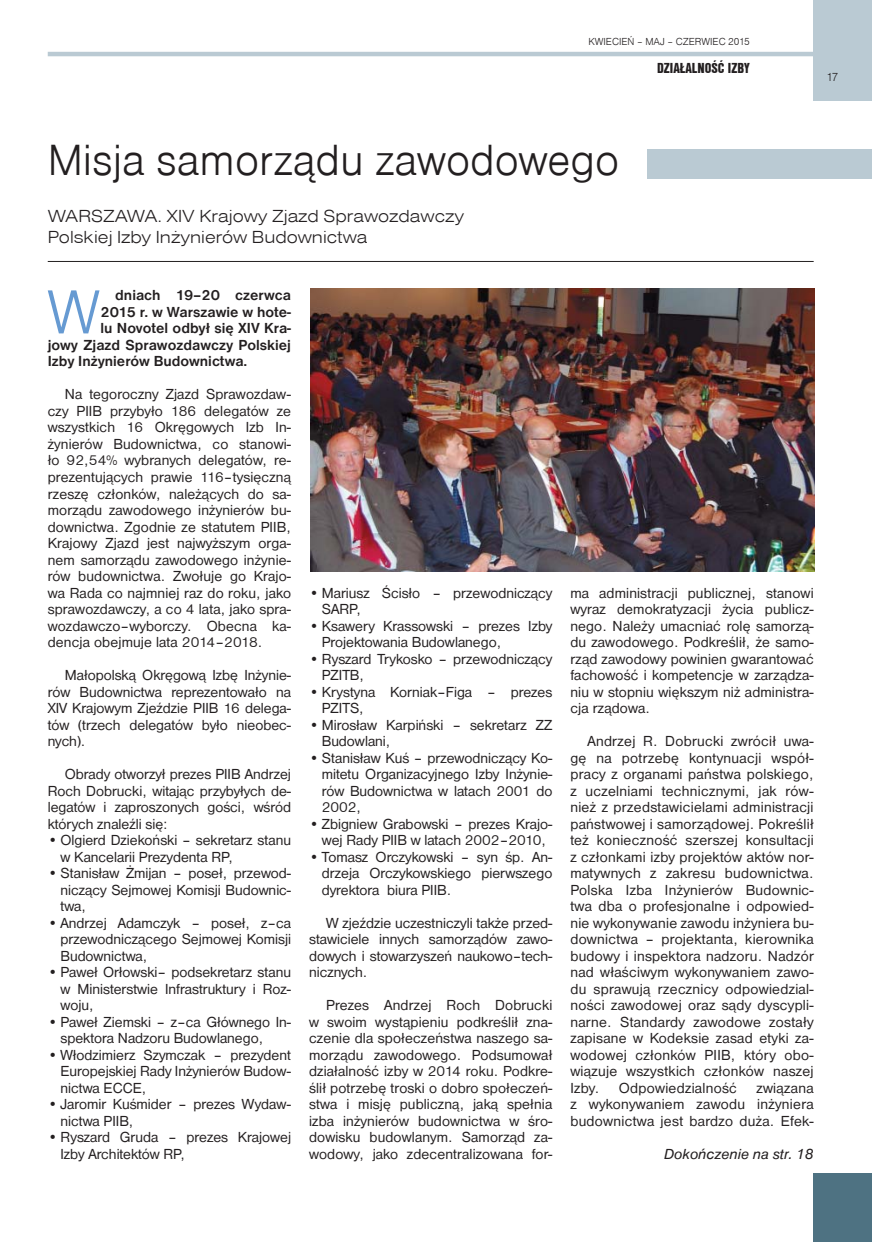
<style>
.page{position:relative;width:872px;height:1242px;background:#fff}
.page>*{position:absolute;margin:0;border:0;box-sizing:border-box;transform-origin:0 0}
.t1{font:64.5px "Nimbus San D Ligh";color:#669ad2}
.t2{font:45px "Nimbus San D Ligh";color:#231f20}
.t3{font:18px/21px "Nimbus San D Ligh Exte";color:#231f20}
.t4{font:15px/16.5px "Nimbus San D";color:#231f20;text-align:justify}
.t5{font:700 15px "Nimbus San D";color:#231f20}
.t6{font:italic 15px "Nimbus San D";color:#231f20}
.t7{font:15px "Nimbus San D";letter-spacing:.02em;color:#231f20}
.t8{font:15px "Nimbus San D Blac Cond";color:#231f20}
.t9{font:12px "Nimbus San D Ligh";color:#231f20}
.t10{font:10.5px "Nimbus San D Ligh";color:#231f20}
</style>
<div class="page">
<div style="left:813px;top:1172px;width:58px;height:69px;background:#4e7282"></div>
<hr style="left:48px;top:52px;width:765px;height:4px;background:#bacad3">
<div style="left:813px;top:0;width:58px;height:101px;background:#bacad3"></div>
<hr style="left:48px;top:261px;width:765px;height:1px;background:#231f20">
<div style="left:647px;top:149px;width:224px;height:30px;background:#bacad3"></div>
<img style="left:310px;top:288px;width:504px;height:284px">
<p class="t10" style="left:588px;top:36px;width:163px">KWIECIEŃ – MAJ – CZERWIEC 2015</p>
<p class="t8" style="left:657px;top:59px;width:94px">DZIAŁALNOŚĆ IZBY</p>
<p class="t9" style="left:826px;top:69px;width:13px">17</p>
<h2 class="t2" style="left:48px;top:133px;width:573px">Misja samorządu zawodowego</h2>
<p class="t3" style="left:48px;top:206px;width:418px">WARSZAWA. XIV Krajowy Zjazd Sprawozdawczy<br>Polskiej Izby Inżynierów Budownictwa</p>
<h1 class="t1" style="left:47px;top:274px;width:55px">W</h1>
<p class="t5" style="left:115px;top:286px;width:177px">dniach 19–20 czerwca</p>
<p class="t5" style="left:100px;top:303px;width:192px">2015 r. w Warszawie w hote-</p>
<p class="t5" style="left:100px;top:319px;width:192px">lu Novotel odbył się XIV Kra-</p>
<p class="t5" style="left:48px;top:336px;width:245px">jowy Zjazd Sprawozdawczy Polskiej</p>
<p class="t5" style="left:48px;top:352px;width:201px">Izby Inżynierów Budownictwa.</p>
<p class="t4" style="left:48px;top:386px;width:245px;text-indent:17px">Na tegoroczny Zjazd Sprawozdaw&shy;czy PIIB przybyło 186 delegatów ze wszystkich 16 Okręgowych Izb In&shy;żynierów Budownictwa, co stanowi&shy;ło 92,54% wybranych delegatów, re&shy;prezentujących prawie 116–tysięczną rzeszę członków, należących do sa&shy;morządu zawodowego inżynierów bu&shy;downictwa. Zgodnie ze statutem PIIB, Krajowy Zjazd jest najwyższym orga&shy;nem samorządu zawodowego inżynie&shy;rów budownictwa. Zwołuje go Krajo&shy;wa Rada co najmniej raz do roku, jako sprawozdawczy, a co 4 lata, jako spra&shy;wozdawczo–wyborczy. Obecna ka&shy;dencja obejmuje lata 2014–2018.</p>
<p class="t4" style="left:48px;top:667px;width:245px;text-indent:17px">Małopolską Okręgową Izbę Inżynie&shy;rów Budownictwa reprezentowało na XIV Krajowym Zjeździe PIIB 16 delega&shy;tów (trzech delegatów było nieobec&shy;nych).</p>
<p class="t4" style="left:48px;top:766px;width:245px;text-indent:17px">Obrady otworzył prezes PIIB Andrzej Roch Dobrucki, witając przybyłych de&shy;legatów i zaproszonych gości, wśród których znaleźli się:</p>
<p class="t4" style="left:60px;top:832px;width:232px;text-indent:-13px">• Olgierd Dziekoński – sekretarz stanu w Kancelarii Prezydenta RP,</p>
<p class="t4" style="left:60px;top:865px;width:232px;text-indent:-13px">• Stanisław Żmijan – poseł, przewod&shy;niczący Sejmowej Komisji Budownic&shy;twa,</p>
<p class="t4" style="left:60px;top:914px;width:232px;text-indent:-13px">• Andrzej Adamczyk – poseł, z–ca przewodniczącego Sejmowej Komisji Budownictwa,</p>
<p class="t4" style="left:60px;top:964px;width:232px;text-indent:-13px">• Paweł Orłowski– podsekretarz stanu w Ministerstwie Infrastruktury i Roz&shy;woju,</p>
<p class="t4" style="left:60px;top:1013px;width:232px;text-indent:-13px">• Paweł Ziemski – z–ca Głównego In&shy;spektora Nadzoru Budowlanego,</p>
<p class="t4" style="left:60px;top:1046px;width:232px;text-indent:-13px">• Włodzimierz Szymczak – prezydent Europejskiej Rady Inżynierów Budow&shy;nictwa ECCE,</p>
<p class="t4" style="left:60px;top:1096px;width:232px;text-indent:-13px">• Jaromir Kuśmider – prezes Wydaw&shy;nictwa PIIB,</p>
<p class="t4" style="left:60px;top:1129px;width:232px;text-indent:-13px">• Ryszard Gruda – prezes Krajowej<br>Izby Architektów RP,</p>
<p class="t4" style="left:322px;top:584px;width:232px;text-indent:-13px">• Mariusz Ścisło – przewodniczący<br>SARP,</p>
<p class="t4" style="left:322px;top:617px;width:232px;text-indent:-13px">• Ksawery Krassowski – prezes Izby<br>Projektowania Budowlanego,</p>
<p class="t4" style="left:322px;top:650px;width:232px;text-indent:-13px">• Ryszard Trykosko – przewodniczący<br>PZITB,</p>
<p class="t4" style="left:322px;top:683px;width:232px;text-indent:-13px">• Krystyna Korniak–Figa – prezes<br>PZITS,</p>
<p class="t4" style="left:322px;top:716px;width:232px;text-indent:-13px">• Mirosław Karpiński – sekretarz ZZ<br>Budowlani,</p>
<p class="t4" style="left:322px;top:749px;width:232px;text-indent:-13px">• Stanisław Kuś – przewodniczący Ko&shy;mitetu Organizacyjnego Izby Inżynie&shy;rów Budownictwa w latach 2001 do 2002,</p>
<p class="t4" style="left:309px;top:815px;width:245px;text-align:center">• Zbigniew Grabowski – prezes Krajo&shy;wej Rady PIIB w latach 2002–2010,</p>
<p class="t4" style="left:322px;top:848px;width:232px;text-indent:-13px">• Tomasz Orczykowski – syn śp. An&shy;drzeja Orczykowskiego pierwszego dyrektora biura PIIB.</p>
<p class="t4" style="left:309px;top:914px;width:245px;text-indent:17px">W zjeździe uczestniczyli także przed&shy;stawiciele innych samorządów zawo&shy;dowych i stowarzyszeń naukowo–tech&shy;nicznych.</p>
<p class="t4" style="left:309px;top:997px;width:245px;text-indent:17px">Prezes Andrzej Roch Dobrucki w swoim wystąpieniu podkreślił zna&shy;czenie dla społeczeństwa naszego sa&shy;morządu zawodowego. Podsumował działalność izby w 2014 roku. Podkre&shy;ślił potrzebę troski o dobro społeczeń&shy;stwa i misję publiczną, jaką spełnia izba inżynierów budownictwa w śro&shy;dowisku budowlanym. Samorząd za&shy;wodowy, jako zdecentralizowana for-</p>
<p class="t4" style="left:570px;top:584px;width:245px">ma administracji publicznej, stanowi wyraz demokratyzacji życia publicz&shy;nego. Należy umacniać rolę samorzą&shy;du zawodowego. Podkreślił, że samo&shy;rząd zawodowy powinien gwarantować fachowość i kompetencje w zarządza&shy;niu w stopniu większym niż administra&shy;cja rządowa.</p>
<p class="t4" style="left:570px;top:733px;width:245px;text-indent:17px">Andrzej R. Dobrucki zwrócił uwa&shy;gę na potrzebę kontynuacji współ&shy;pracy z organami państwa polskiego, z uczelniami technicznymi, jak rów&shy;nież z przedstawicielami administracji państwowej i samorządowej. Pokreślił też konieczność szerszej konsultacji z członkami izby projektów aktów nor&shy;matywnych z zakresu budownictwa.<br>Polska Izba Inżynierów Budownic&shy;twa dba o profesjonalne i odpowied&shy;nie wykonywanie zawodu inżyniera bu&shy;downictwa – projektanta, kierownika budowy i inspektora nadzoru. Nadzór nad właściwym wykonywaniem zawo&shy;du sprawują rzecznicy odpowiedzial&shy;ności zawodowej oraz sądy dyscypli&shy;narne. Standardy zawodowe zostały zapisane w Kodeksie zasad etyki za&shy;wodowej członków PIIB, który obo&shy;wiązuje wszystkich członków naszej Izby.</p>
<p class="t7" style="left:618px;top:1078px;width:119px">Odpowiedzialność</p>
<p class="t4" style="left:570px;top:1079px;width:245px;text-indent:186px">związana z wykonywaniem zawodu inżyniera budownictwa jest bardzo duża. Efek-</p>
<p class="t6" style="left:664px;top:1144px;width:151px">Dokończenie na str. 18</p>
</div>
